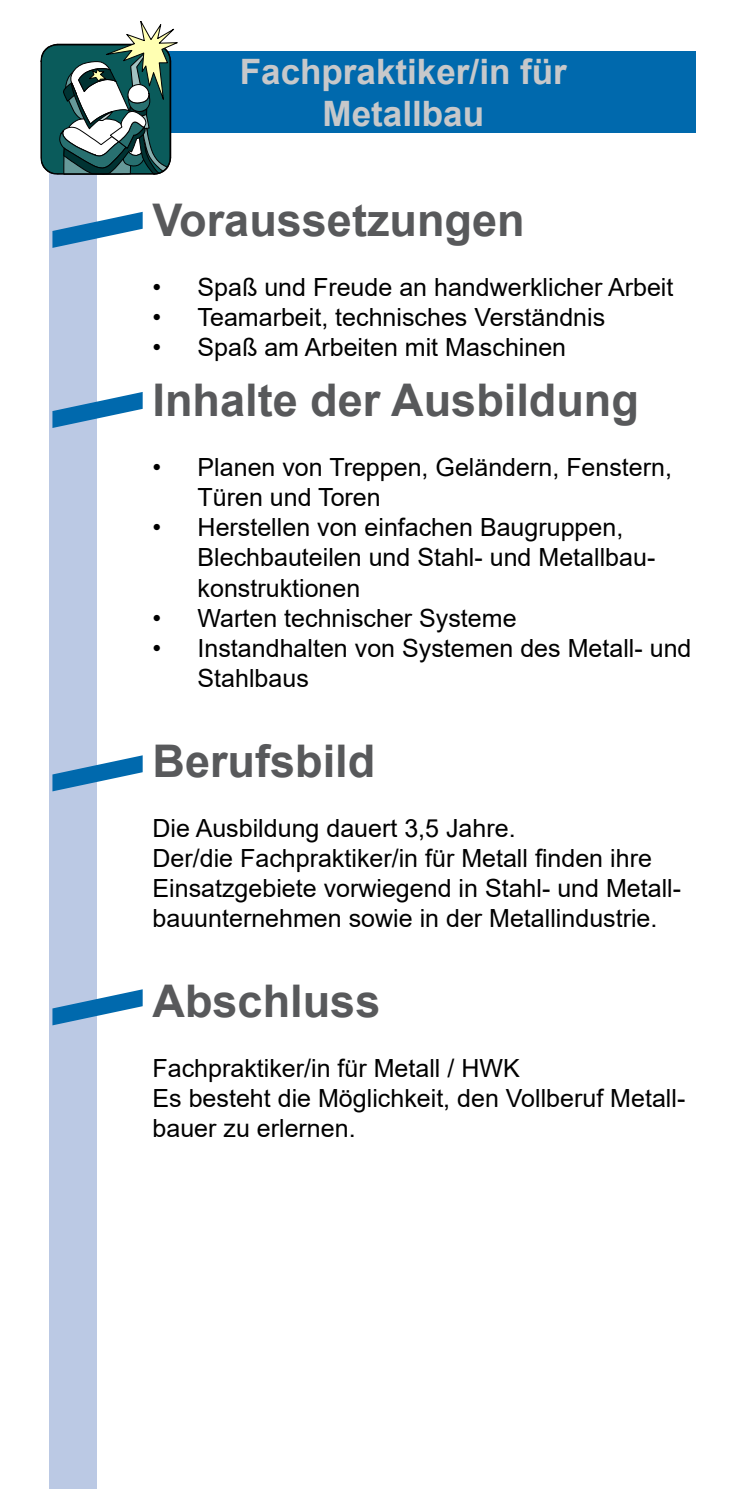
<style>
.page{position:relative;width:745px;height:1489px;background:#fff}
.page>*{position:absolute;margin:0;border:0;box-sizing:border-box;transform-origin:0 0}
.t1{font:700 45px "Arial";color:#58595b}
.t2{font:700 35px/42px "Arial";color:#c7c8ca;text-align:center}
.t3{font:25px/30px "Arial";color:#000}
</style>
<div class="page">
<div style="left:50px;top:52px;width:47px;height:1436px;background:#bbc9e4"></div>
<div style="left:90px;top:52px;width:604px;height:81px;background:#0069ad"></div>
<svg style="left:52px;top:989px;width:91px;height:36px"></svg>
<svg style="left:52px;top:755px;width:91px;height:36px"></svg>
<svg style="left:52px;top:392px;width:91px;height:36px"></svg>
<svg style="left:52px;top:212px;width:91px;height:36px"></svg>
<svg style="left:41px;top:21px;width:136px;height:153px"></svg>
<h2 class="t2" style="left:239px;top:51px;width:328px">Fachpraktiker/in für<br>Metallbau</h2>
<h1 class="t1" style="left:152px;top:189px;width:373px">Voraussetzungen</h1>
<p class="t3" style="left:152px;top:272px;width:522px">• Spaß und Freude an handwerklicher Arbeit</p>
<p class="t3" style="left:152px;top:302px;width:454px">• Teamarbeit, technisches Verständnis</p>
<p class="t3" style="left:152px;top:332px;width:415px">• Spaß am Arbeiten mit Maschinen</p>
<h1 class="t1" style="left:152px;top:369px;width:487px">Inhalte der Ausbildung</h1>
<p class="t3" style="left:197px;top:452px;width:475px;text-indent:-45px">• Planen von Treppen, Geländern, Fenstern,<br>Türen und Toren</p>
<p class="t3" style="left:197px;top:512px;width:459px;text-indent:-45px">• Herstellen von einfachen Baugruppen,<br>Blechbauteilen und Stahl- und Metallbau&shy;konstruktionen</p>
<p class="t3" style="left:152px;top:602px;width:365px">• Warten technischer Systeme</p>
<p class="t3" style="left:197px;top:632px;width:495px;text-indent:-45px">• Instandhalten von Systemen des Metall- und<br>Stahlbaus</p>
<h1 class="t1" style="left:152px;top:729px;width:224px">Berufsbild</h1>
<p class="t3" style="left:152px;top:812px;width:530px">Die Ausbildung dauert 3,5 Jahre.<br>Der/die Fachpraktiker/in für Metall finden ihre Einsatzgebiete vorwiegend in Stahl- und Metall&shy;bauunternehmen sowie in der Metallindustrie.</p>
<h1 class="t1" style="left:152px;top:969px;width:229px">Abschluss</h1>
<p class="t3" style="left:152px;top:1052px;width:534px">Fachpraktiker/in für Metall / HWK<br>Es besteht die Möglichkeit, den Vollberuf Metall&shy;bauer zu erlernen.</p>
</div>
